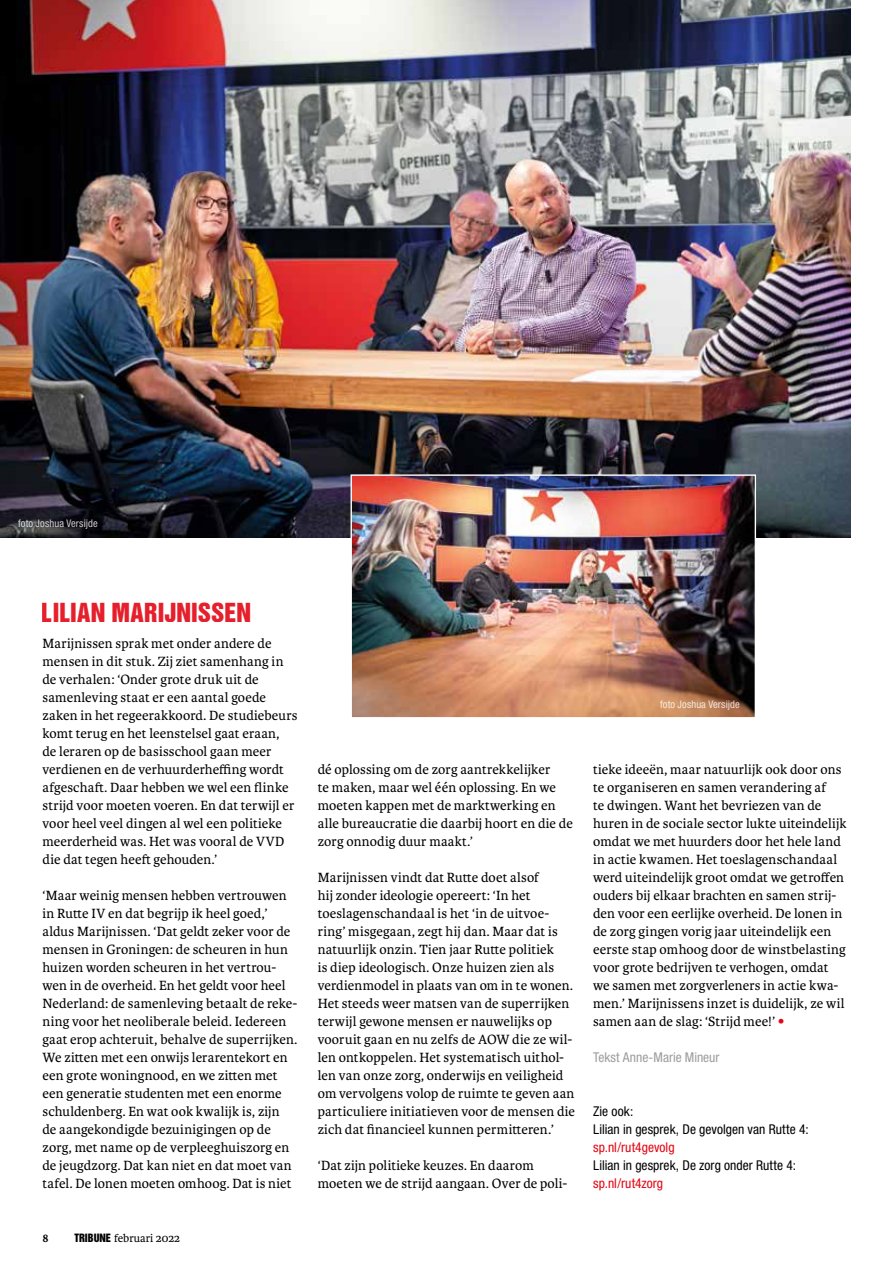
<style>
.page{position:relative;width:893px;height:1263px;background:#fff}
.page>*{position:absolute;margin:0;border:0;box-sizing:border-box;transform-origin:0 0}
.t1{font:24px "Helvetica Inserat";letter-spacing:.005em;color:#e30613}
.t2{font:14.25px/18px "Karmina";letter-spacing:.01em;color:#000}
.t3{font:condensed 13.5px/18px "Helvetica Neue LT Std";letter-spacing:.005em;color:#000}
.t4{font:condensed 13.5px "Helvetica Neue LT Std";letter-spacing:.005em;color:#e30613}
.t5{font:condensed 13.5px "Helvetica Neue LT Pro";letter-spacing:-.005em;color:#9d9d9c}
.t6{font:12px "Karmina";color:#000}
.t7{font:700 12px "Karmina";color:#000}
.t8{font:condensed 10.5px "Helvetica Neue LT Pro";letter-spacing:.01em;color:#fff}
.s1{font-family:"Helvetica Inserat LT Std";font-size:10.5px}
.s2{font-family:"Helvetica Neue LT Pro";font-stretch:condensed;font-size:13.5px;color:#e30613}
</style>
<div class="page">
<img style="left:0;top:0;width:850px;height:538px">
<img style="left:353px;top:476px;width:401px;height:240px">
<div style="left:351px;top:474px;width:405px;height:244px;border:1px solid #fff"></div>
<p class="t8" style="left:18px;top:517px;width:81px">foto Joshua Versijde</p>
<h1 class="t1" style="left:42px;top:598px;width:211px">LILIAN MARIJNISSEN</h1>
<p class="t2" style="left:43px;top:635px;width:257px">Marijnissen sprak met onder andere de mensen in dit stuk. Zij ziet samenhang in de verhalen: ‘Onder grote druk uit de samenleving staat er een aantal goede zaken in het regeerakkoord. De studiebeurs komt terug en het leenstelsel gaat eraan,<br>de leraren op de basisschool gaan meer verdienen en de verhuurderheffing wordt afgeschaft. Daar hebben we wel een flinke strijd voor moeten voeren. En dat terwijl er voor heel veel dingen al wel een politieke meerderheid was. Het was vooral de VVD die dat tegen heeft gehouden.’</p>
<p class="t2" style="left:43px;top:887px;width:256px">‘Maar weinig mensen hebben vertrouwen in Rutte IV en dat begrijp ik heel goed,’ aldus Marijnissen. ‘Dat geldt zeker voor de mensen in Groningen: de scheuren in hun huizen worden scheuren in het vertrou&shy;wen in de overheid. En het geldt voor heel Nederland: de samenleving betaalt de reke&shy;ning voor het neoliberale beleid. Iedereen gaat erop achteruit, behalve de superrijken.<br>We zitten met een onwijs lerarentekort en een grote woningnood, en we zitten met een generatie studenten met een enorme schuldenberg. En wat ook kwalijk is, zijn<br>de aangekondigde bezuinigingen op de zorg, met name op de verpleeghuiszorg en de jeugdzorg. Dat kan niet en dat moet van tafel. De lonen moeten omhoog. Dat is niet</p>
<p class="t7" style="left:43px;top:1231px;width:8px">8</p>
<p class="t6" style="left:74px;top:1231px;width:107px"><span class="s1">TRIBUNE</span> februari 2022</p>
<p class="t8" style="left:660px;top:698px;width:81px">foto Joshua Versijde</p>
<p class="t2" style="left:318px;top:761px;width:257px">dé oplossing om de zorg aantrekkelijker<br>te maken, maar wel één oplossing. En we moeten kappen met de marktwerking en alle bureaucratie die daarbij hoort en die de zorg onnodig duur maakt.’</p>
<p class="t2" style="left:318px;top:869px;width:259px">Marijnissen vindt dat Rutte doet alsof<br>hij zonder ideologie opereert: ‘In het toeslagenschandaal is het ‘in de uitvoe&shy;ring’ misgegaan, zegt hij dan. Maar dat is natuurlijk onzin. Tien jaar Rutte politiek<br>is diep ideologisch. Onze huizen zien als verdienmodel in plaats van om in te wonen.<br>Het steeds weer matsen van de superrijken terwijl gewone mensen er nauwelijks op vooruit gaan en nu zelfs de AOW die ze wil&shy;len ontkoppelen. Het systematisch uithol&shy;len van onze zorg, onderwijs en veiligheid om vervolgens volop de ruimte te geven aan particuliere initiatieven voor de mensen die zich dat financieel kunnen permitteren.’</p>
<p class="t2" style="left:318px;top:1157px;width:251px">‘Dat zijn politieke keuzes. En daarom moeten we de strijd aangaan. Over de poli-</p>
<p class="t2" style="left:593px;top:761px;width:255px">tieke ideeën, maar natuurlijk ook door ons te organiseren en samen verandering af<br>te dwingen. Want het bevriezen van de huren in de sociale sector lukte uiteindelijk omdat we met huurders door het hele land in actie kwamen. Het toeslagenschandaal werd uiteindelijk groot omdat we getroffen ouders bij elkaar brachten en samen strij&shy;den voor een eerlijke overheid. De lonen in de zorg gingen vorig jaar uiteindelijk een eerste stap omhoog door de winstbelasting voor grote bedrijven te verhogen, omdat we samen met zorgverleners in actie kwa&shy;men.’ Marijnissens inzet is duidelijk, ze wil samen aan de slag: ‘Strijd mee!’ <span class="s2">•</span></p>
<p class="t5" style="left:593px;top:1049px;width:128px">Tekst Anne-Marie Mineur</p>
<p class="t3" style="left:593px;top:1102px;width:217px">Zie ook:<br>Lilian in gesprek, De gevolgen van Rutte 4:</p>
<p class="t4" style="left:593px;top:1139px;width:83px">sp.nl/rut4gevolg</p>
<p class="t3" style="left:593px;top:1156px;width:204px">Lilian in gesprek, De zorg onder Rutte 4:</p>
<p class="t4" style="left:593px;top:1175px;width:72px">sp.nl/rut4zorg</p>
</div>
